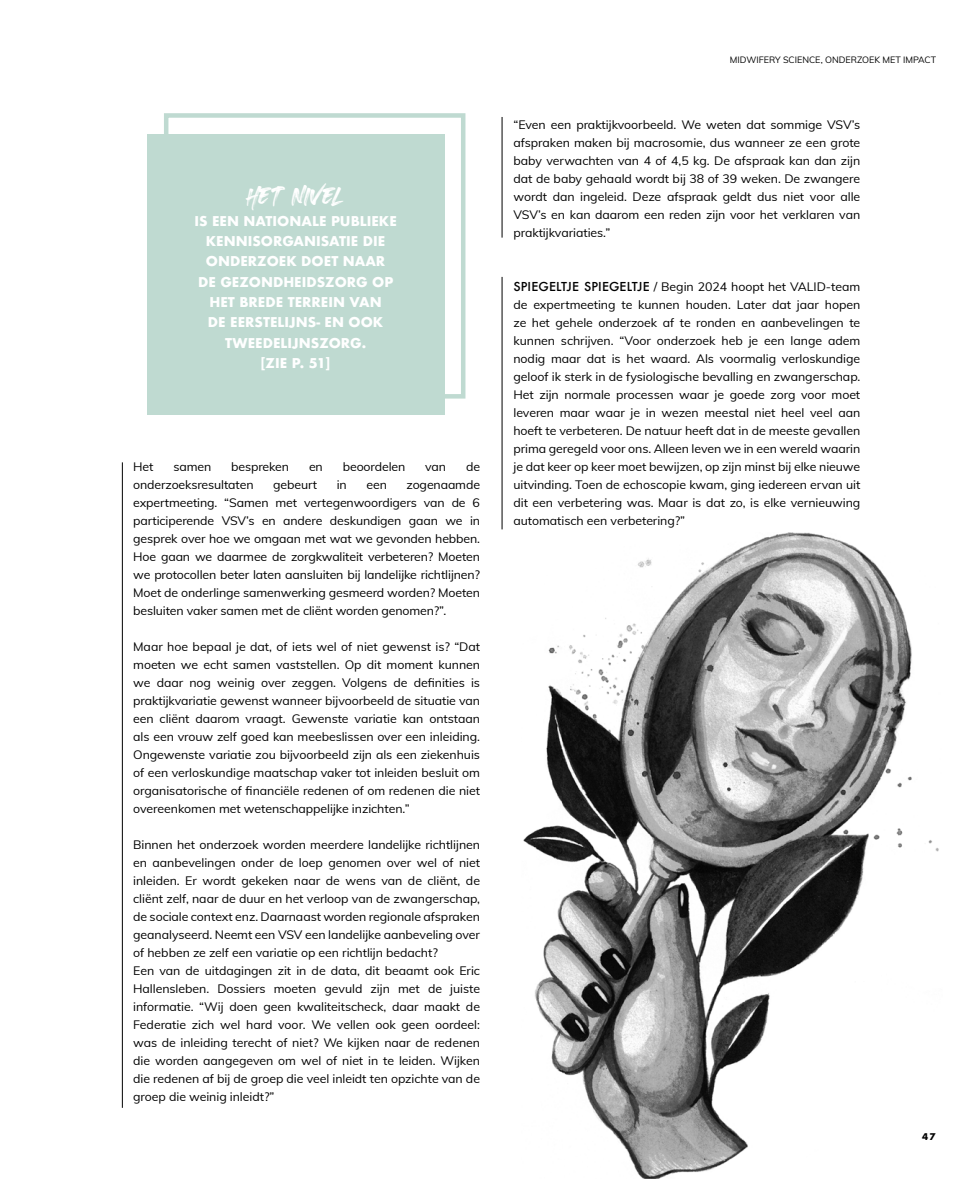
<style>
.page{position:relative;width:978px;height:1191px;background:#fff}
.page>*{position:absolute;margin:0;border:0;box-sizing:border-box;transform-origin:0 0}
.t1{font:35.85px "Heaters";color:#fff}
.t2{font:700 13.2px/20.4px "Futura";color:#fff;text-align:center}
.t3{font:12px/18px "Muli";letter-spacing:-.005em;color:#000;text-align:justify}
.t4{font:9px "Muli";color:#000}
.t5{font:700 9px "Futura";color:#000}
.s1{font-family:"Futura";font-weight:500}
</style>
<div class="page">
<img style="left:523px;top:532px;width:416px;height:647px">
<hr style="left:122px;top:462px;width:1px;height:645px;background:#000">
<hr style="left:502px;top:117px;width:1px;height:121px;background:#000">
<hr style="left:502px;top:277px;width:1px;height:252px;background:#000">
<div style="left:147px;top:135px;width:297px;height:280px;background:#bfdad1"></div>
<div style="left:164px;top:113px;width:301px;height:285px;border:4px solid #bfdad1"></div>
<h1 class="t1" style="left:247px;top:181px;width:98px">HET NIVEL</h1>
<p class="t2" style="left:194px;top:210px;width:204px">IS EEN NATIONALE PUBLIEKE<br>KENNISORGANISATIE DIE<br>ONDERZOEK DOET NAAR<br>DE GEZONDHEIDSZORG OP<br>HET BREDE TERREIN VAN<br>DE EERSTELIJNS- EN OOK<br>TWEEDELIJNSZORG.<br>[ZIE P. 51]</p>
<p class="t3" style="left:133px;top:457px;width:22px">Het</p>
<p class="t3" style="left:173px;top:457px;width:39px">samen</p>
<p class="t3" style="left:231px;top:457px;width:59px">bespreken</p>
<p class="t3" style="left:309px;top:457px;width:15px">en</p>
<p class="t3" style="left:343px;top:457px;width:64px">beoordelen</p>
<p class="t3" style="left:425px;top:457px;width:22px">van</p>
<p class="t3" style="left:466px;top:457px;width:16px">de</p>
<p class="t3" style="left:133px;top:475px;width:122px">onderzoeksresultaten</p>
<p class="t3" style="left:273px;top:475px;width:46px">gebeurt</p>
<p class="t3" style="left:337px;top:475px;width:12px">in</p>
<p class="t3" style="left:366px;top:475px;width:22px">een</p>
<p class="t3" style="left:133px;top:475px;width:348px;text-indent:273px">zogenaamde expertmeeting. “Samen met vertegenwoordigers van de 6 participerende VSV’s en andere deskundigen gaan we in gesprek over hoe we omgaan met wat we gevonden hebben.<br>Hoe gaan we daarmee de zorgkwaliteit verbeteren? Moeten we protocollen beter laten aansluiten bij landelijke richtlijnen?<br>Moet de onderlinge samenwerking gesmeerd worden? Moeten besluiten vaker samen met de cliënt worden genomen?”.</p>
<p class="t3" style="left:133px;top:637px;width:348px">Maar hoe bepaal je dat, of iets wel of niet gewenst is? “Dat moeten we echt samen vaststellen. Op dit moment kunnen we daar nog weinig over zeggen. Volgens de definities is praktijkvariatie gewenst wanneer bijvoorbeeld de situatie van een cliënt daarom vraagt. Gewenste variatie kan ontstaan als een vrouw zelf goed kan meebeslissen over een inleiding.<br>Ongewenste variatie zou bijvoorbeeld zijn als een ziekenhuis of een verloskundige maatschap vaker tot inleiden besluit om organisatorische of financiële redenen of om redenen die niet overeenkomen met wetenschappelijke inzichten.”</p>
<p class="t3" style="left:133px;top:835px;width:348px;text-align:left">Binnen het onderzoek worden meerdere landelijke richtlijnen en aanbevelingen onder de loep genomen over wel of niet inleiden. Er wordt gekeken naar de wens van de cliënt, de cliënt zelf, naar de duur en het verloop van de zwangerschap, de sociale context enz. Daarnaast worden regionale afspraken geanalyseerd. Neemt een VSV een landelijke aanbeveling over of hebben ze zelf een variatie op een richtlijn bedacht?<br>Een van de uitdagingen zit in de data, dit beaamt ook Eric Hallensleben. Dossiers moeten gevuld zijn met de juiste informatie. “Wij doen geen kwaliteitscheck, daar maakt de Federatie zich wel hard voor. We vellen ook geen oordeel: was de inleiding terecht of niet? We kijken naar de redenen die worden aangegeven om wel of niet in te leiden. Wijken die redenen af bij de groep die veel inleidt ten opzichte van de groep die weinig inleidt?”</p>
<p class="t4" style="left:730px;top:53px;width:208px">MIDWIFERY SCIENCE, ONDERZOEK MET IMPACT</p>
<p class="t3" style="left:513px;top:115px;width:348px">“Even een praktijkvoorbeeld. We weten dat sommige VSV’s afspraken maken bij macrosomie, dus wanneer ze een grote baby verwachten van 4 of 4,5 kg. De afspraak kan dan zijn dat de baby gehaald wordt bij 38 of 39 weken. De zwangere wordt dan ingeleid. Deze afspraak geldt dus niet voor alle VSV’s en kan daarom een reden zijn voor het verklaren van praktijkvariaties.”</p>
<p class="t3" style="left:513px;top:277px;width:348px"><span class="s1">SPIEGELTJE SPIEGELTJE</span> / Begin 2024 hoopt het VALID-team de expertmeeting te kunnen houden. Later dat jaar hopen ze het gehele onderzoek af te ronden en aanbevelingen te kunnen schrijven. “Voor onderzoek heb je een lange adem nodig maar dat is het waard. Als voormalig verloskundige geloof ik sterk in de fysiologische bevalling en zwangerschap.<br>Het zijn normale processen waar je goede zorg voor moet leveren maar waar je in wezen meestal niet heel veel aan hoeft te verbeteren. De natuur heeft dat in de meeste gevallen prima geregeld voor ons. Alleen leven we in een wereld waarin je dat keer op keer moet bewijzen, op zijn minst bij elke nieuwe uitvinding. Toen de echoscopie kwam, ging iedereen ervan uit dit een verbetering was. Maar is dat zo, is elke vernieuwing automatisch een verbetering?”</p>
<p class="t5" style="left:922px;top:1130px;width:15px">47</p>
</div>
